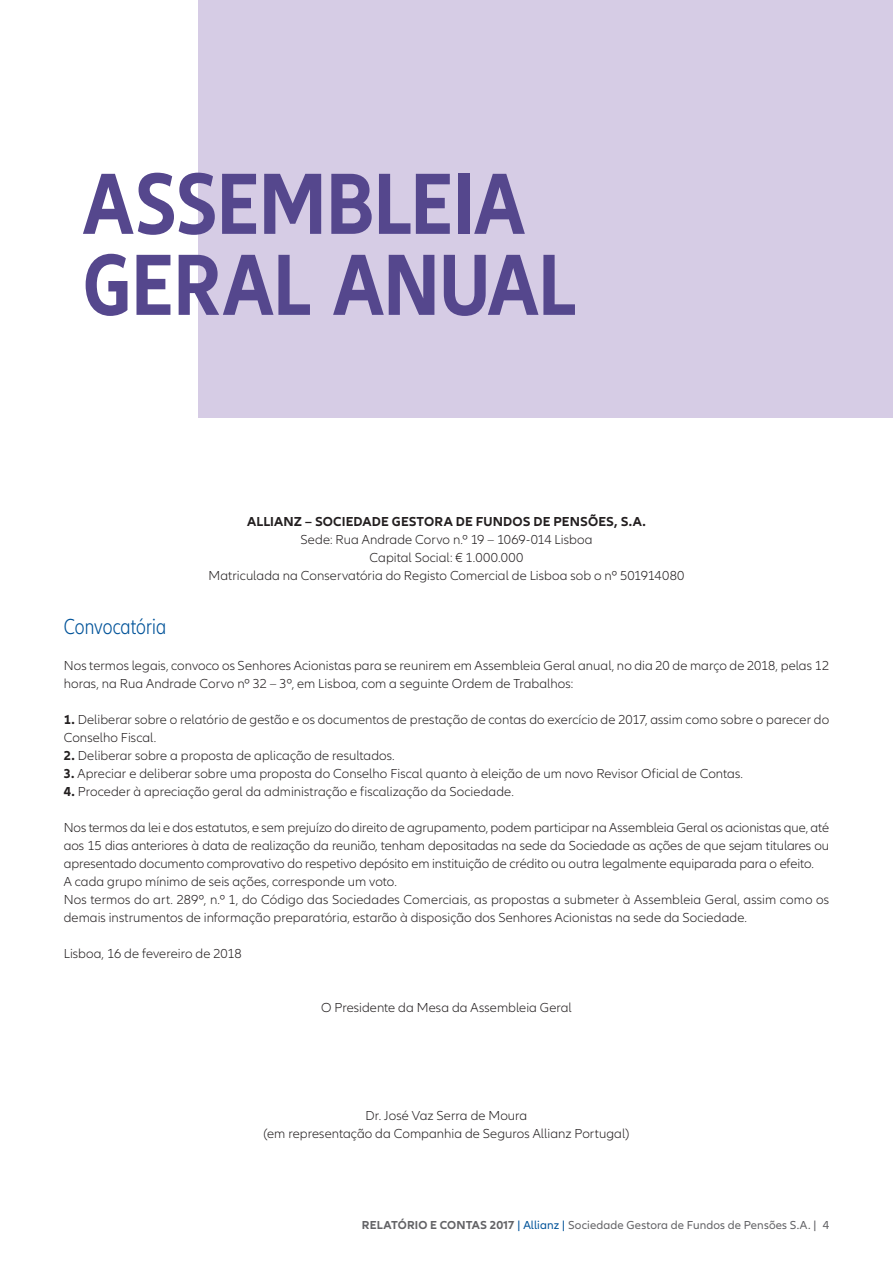
<style>
.page{position:relative;width:893px;height:1263px;background:#fff}
.page>*{position:absolute;margin:0;border:0;box-sizing:border-box;transform-origin:0 0}
.t1{font:700 condensed 90px/81px "Allianz Neo";color:#55478d}
.t2{font:300 condensed 22.5px "Allianz Neo";color:#015399}
.t3{font:300 13.5px/18px "Allianz Neo";color:#231f20}
.t4{font:700 13.5px "Allianz Neo";letter-spacing:.01em;color:#231f20}
.t5{font:12px "Allianz Neo";letter-spacing:.01em;color:#636366}
.s1{font-weight:700}
.s2{color:#015399}
</style>
<div class="page">
<div style="left:198px;top:0;width:695px;height:418px;background:#d6cce5"></div>
<h1 class="t1" style="left:83px;top:165px;width:494px">ASSEMBLEIA<br>GERAL ANUAL</h1>
<p class="t4" style="left:247px;top:513px;width:400px">ALLIANZ – SOCIEDADE GESTORA DE FUNDOS DE PENSÕES, S.A.</p>
<p class="t3" style="left:209px;top:530px;width:477px;text-align:center">Sede: Rua Andrade Corvo n.º 19 – 1069-014 Lisboa<br>Capital Social: € 1.000.000<br>Matriculada na Conservatória do Registo Comercial de Lisboa sob o nº 501914080</p>
<h2 class="t2" style="left:64px;top:613px;width:104px">Convocatória</h2>
<p class="t3" style="left:64px;top:656px;width:767px">Nos termos legais, convoco os Senhores Acionistas para se reunirem em Assembleia Geral anual, no dia 20 de março de 2018, pelas 12 horas, na Rua Andrade Corvo nº 32 – 3º, em Lisboa, com a seguinte Ordem de Trabalhos:</p>
<p class="t3" style="left:64px;top:710px;width:767px"><span class="s1">1.</span> Deliberar sobre o relatório de gestão e os documentos de prestação de contas do exercício de 2017, assim como sobre o parecer do<br>Conselho Fiscal.</p>
<p class="t3" style="left:64px;top:746px;width:333px"><span class="s1">2.</span> Deliberar sobre a proposta de aplicação de resultados.</p>
<p class="t3" style="left:64px;top:764px;width:681px"><span class="s1">3.</span> Apreciar e deliberar sobre uma proposta do Conselho Fiscal quanto à eleição de um novo Revisor Oficial de Contas.</p>
<p class="t3" style="left:64px;top:782px;width:452px"><span class="s1">4.</span> Proceder à apreciação geral da administração e fiscalização da Sociedade.</p>
<p class="t3" style="left:64px;top:818px;width:767px">Nos termos da lei e dos estatutos, e sem prejuízo do direito de agrupamento, podem participar na Assembleia Geral os acionistas que, até aos 15 dias anteriores à data de realização da reunião, tenham depositadas na sede da Sociedade as ações de que sejam titulares ou apresentado documento comprovativo do respetivo depósito em instituição de crédito ou outra legalmente equiparada para o efeito.<br>A cada grupo mínimo de seis ações, corresponde um voto.<br>Nos termos do art. 289º, n.º 1, do Código das Sociedades Comerciais, as propostas a submeter à Assembleia Geral, assim como os demais instrumentos de informação preparatória, estarão à disposição dos Senhores Acionistas na sede da Sociedade.</p>
<p class="t3" style="left:64px;top:944px;width:179px">Lisboa, 16 de fevereiro de 2018</p>
<p class="t3" style="left:321px;top:998px;width:252px">O Presidente da Mesa da Assembleia Geral</p>
<p class="t3" style="left:264px;top:1106px;width:367px;text-align:center">Dr. José Vaz Serra de Moura<br>(em representação da Companhia de Seguros Allianz Portugal)</p>
<p class="t5" style="left:362px;top:1218px;width:469px"><span class="s1">RELATÓRIO E CONTAS 2017</span> <span class="s2">| Allianz |</span> Sociedade Gestora de Fundos de Pensões S.A. | 4</p>
</div>
